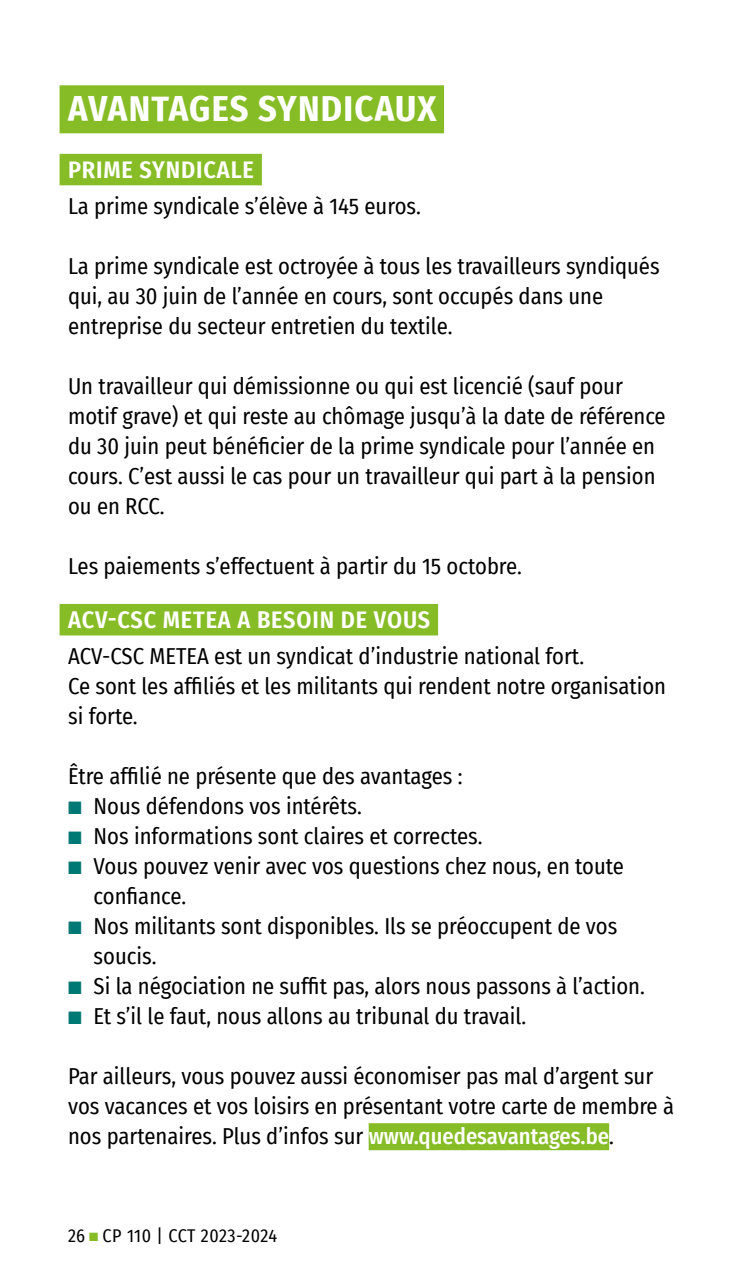
<style>
.page{position:relative;width:749px;height:1276px;background:#fff}
.page>*{position:absolute;margin:0;border:0;box-sizing:border-box;transform-origin:0 0}
.t1{font:700 36px "Fira Sans Condensed";letter-spacing:.03em;color:#fff}
.t2{font:600 24px "Fira Sans Condensed";letter-spacing:.035em;color:#fff}
.t3{font:22.5px/30px "Fira Sans Condensed";color:#000}
.t4{font:18px "Fira Sans Condensed";letter-spacing:.02em;color:#000}
.s1{color:#007873}
.s2{font-weight:500;color:#fff}
.s3{color:#86bc25}
</style>
<div class="page">
<hr style="left:748px;top:0;width:1px;height:1276px;background:#007873">
<div style="left:60px;top:85px;width:384px;height:48px;background:#86bc25"></div>
<div style="left:60px;top:154px;width:202px;height:31px;background:#86bc25"></div>
<div style="left:60px;top:604px;width:378px;height:31px;background:#86bc25"></div>
<div style="left:368px;top:1123px;width:241px;height:27px;background:#86bc25"></div>
<h1 class="t1" style="left:68px;top:79px;width:369px">AVANTAGES SYNDICAUX</h1>
<p class="t2" style="left:68px;top:150px;width:187px">PRIME SYNDICALE</p>
<p class="t3" style="left:68px;top:190px;width:354px">La prime syndicale s’élève à 145 euros.</p>
<p class="t3" style="left:68px;top:250px;width:593px">La prime syndicale est octroyée à tous les travailleurs syndiqués qui, au 30 juin de l’année en cours, sont occupés dans une entreprise du secteur entretien du textile.</p>
<p class="t3" style="left:68px;top:370px;width:599px">Un travailleur qui démissionne ou qui est licencié (sauf pour motif grave) et qui reste au chômage jusqu’à la date de référence du 30 juin peut bénéficier de la prime syndicale pour l’année en cours. C’est aussi le cas pour un travailleur qui part à la pension ou en RCC.</p>
<p class="t3" style="left:68px;top:550px;width:455px">Les paiements s’effectuent à partir du 15 octobre.</p>
<p class="t2" style="left:68px;top:600px;width:363px">ACV-CSC METEA A BESOIN DE VOUS</p>
<p class="t3" style="left:68px;top:640px;width:599px">ACV-CSC METEA est un syndicat d’industrie national fort.<br>Ce sont les affiliés et les militants qui rendent notre organisation si forte.</p>
<p class="t3" style="left:68px;top:760px;width:396px">Être affilié ne présente que des avantages :</p>
<p class="t3" style="left:68px;top:790px;width:295px"><span class="s1">■</span> Nous défendons vos intérêts.</p>
<p class="t3" style="left:68px;top:820px;width:416px"><span class="s1">■</span> Nos informations sont claires et correctes.</p>
<p class="t3" style="left:94px;top:850px;width:531px;text-indent:-26px"><span class="s1">■</span> Vous pouvez venir avec vos questions chez nous, en toute confiance.</p>
<p class="t3" style="left:94px;top:910px;width:525px;text-indent:-26px"><span class="s1">■</span> Nos militants sont disponibles. Ils se préoccupent de vos soucis.</p>
<p class="t3" style="left:68px;top:970px;width:578px"><span class="s1">■</span> Si la négociation ne suffit pas, alors nous passons à l’action.</p>
<p class="t3" style="left:68px;top:1000px;width:459px"><span class="s1">■</span> Et s’il le faut, nous allons au tribunal du travail.</p>
<p class="t3" style="left:68px;top:1060px;width:607px">Par ailleurs, vous pouvez aussi économiser pas mal d’argent sur vos vacances et vos loisirs en présentant votre carte de membre à nos partenaires. Plus d’infos sur <span class="s2">www.quedesavantages.be</span>.</p>
<p class="t4" style="left:68px;top:1222px;width:211px">26 <span class="s3">■</span> CP 110 | CCT 2023-2024</p>
</div>
